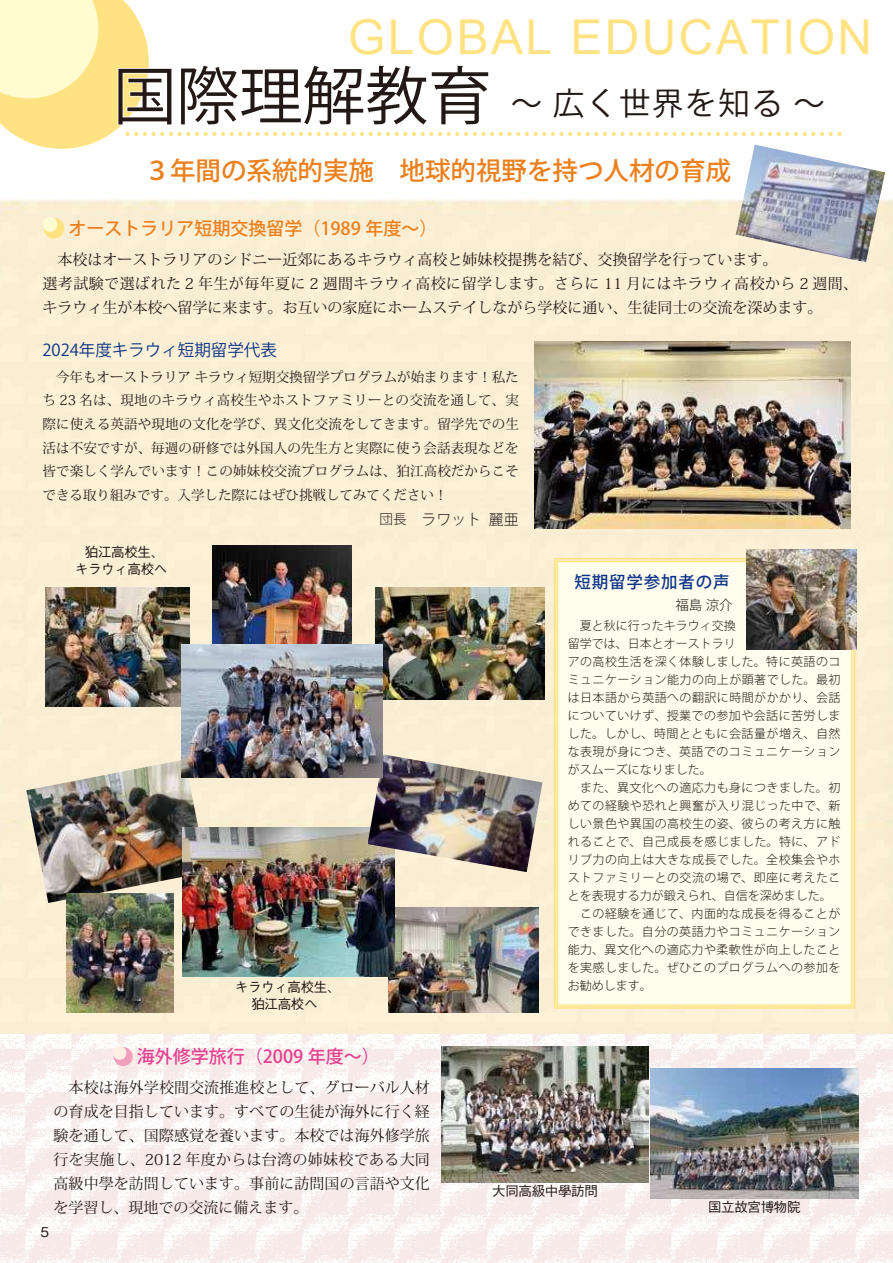
<style>
.page{position:relative;width:893px;height:1263px;background:#fff}
.page>*{position:absolute;margin:0;border:0;box-sizing:border-box;transform-origin:0 0}
.t1{font:48px "Arial";letter-spacing:.05em;color:#ffe383}
.t2{font:31.5px "Koz Go Pr 6 N";letter-spacing:.05em;color:#221815}
.t3{font:500 25.5px "Koz Go Pr 6 N";color:#ed801c}
.t4{font:500 18px "Koz Go Pr 6 N";color:#ed801c}
.t5{font:500 18px "Koz Go Pr 6 N";color:#e74291}
.t6{font:16.5px "Koz Go Pr 6 N";color:#0c3387}
.t7{font:500 16.5px "Koz Go Pr 6 N";letter-spacing:.05em;color:#0c3387}
.t8{font:15px/24px "Koz Min Pro";color:#221815}
.t9{font:300 15px "Koz Go Pr 6 N";color:#221815}
.t10{font:13.5px/23.7px "Koz Min Pro";color:#221815;text-align:justify}
.t11{font:500 13.5px/16.5px "Gothic BBB Pr 6 N";letter-spacing:-.025em;color:#221815;text-align:center}
.t12{font:300 13.5px "Koz Go Pr 6 N";color:#221815}
.t13{font:300 12px/18px "Koz Go Pr 6 N";letter-spacing:.035em;color:#221815}
.s1{font-size:63px}
.s2{font-size:13.5px}
</style>
<div class="page">
<img style="left:0;top:1033px;width:893px;height:230px">
<div style="left:0;top:200px;width:893px;height:833px;background:#f9edd3"></div>
<svg style="left:0;top:0;width:842px;height:149px"></svg>
<div style="left:44px;top:218px;width:20px;height:21px;background:#ffe383;border-radius:50%"></div>
<div style="left:43px;top:217px;width:14px;height:15px;background:#fffcd1;border-radius:50%"></div>
<div style="left:114px;top:1047px;width:19px;height:19px;background:#f19dbc;border-radius:50%"></div>
<div style="left:113px;top:1046px;width:13px;height:14px;background:#fdeee4;border-radius:50%"></div>
<img style="left:651px;top:1069px;width:207px;height:129px">
<img style="left:441px;top:1046px;width:208px;height:136px">
<div style="left:553px;top:557px;width:303px;height:452px;background:#fffeee"></div>
<img style="left:746px;top:550px;width:110px;height:99px">
<img style="left:736px;top:145px;width:149px;height:117px">
<img style="left:535px;top:341px;width:315px;height:187px">
<img style="left:26px;top:759px;width:181px;height:144px">
<img style="left:67px;top:893px;width:106px;height:120px">
<img style="left:389px;top:908px;width:149px;height:105px">
<img style="left:182px;top:827px;width:213px;height:149px">
<img style="left:368px;top:754px;width:174px;height:118px">
<img style="left:45px;top:588px;width:145px;height:118px">
<img style="left:212px;top:545px;width:139px;height:99px">
<img style="left:375px;top:587px;width:170px;height:113px">
<img style="left:181px;top:644px;width:201px;height:134px">
<h1 class="t1" style="left:348px;top:9px;width:526px">GLOBAL EDUCATION</h1>
<h2 class="t2" style="left:113px;top:86px;width:713px"><span class="s1">国際理解教育</span> ～ 広く世界を知る ～</h2>
<h3 class="t3" style="left:145px;top:156px;width:588px">３年間の系統的実施　地球的視野を持つ人材の育成</h3>
<h3 class="t4" style="left:68px;top:218px;width:370px">オーストラリア短期交換留学（1989 年度～）</h3>
<p class="t8" style="left:43px;top:247px;width:817px">　本校はオーストラリアのシドニー近郊にあるキラウィ高校と姉妹校提携を結び、交換留学を行っています。<br>選考試験で選ばれた 2 年生が毎年夏に 2 週間キラウィ高校に留学します。さらに 11 月にはキラウィ高校から 2 週間、キラウィ生が本校へ留学に来ます。お互いの家庭にホームステイしながら学校に通い、生徒同士の交流を深めます。</p>
<h3 class="t6" style="left:43px;top:340px;width:236px">2024年度キラウィ短期留学代表</h3>
<p class="t10" style="left:43px;top:364px;width:478px">　今年もオーストラリア キラウィ短期交換留学プログラムが始まります！私たち 23 名は、現地のキラウィ高校生やホストファミリーとの交流を通して、実際に使える英語や現地の文化を学び、異文化交流をしてきます。留学先での生活は不安ですが、毎週の研修では外国人の先生方と実際に使う会話表現などを皆で楽しく学んでいます！この姉妹校交流プログラムは、狛江高校だからこそできる取り組みです。入学した際にはぜひ挑戦してみてください！</p>
<p class="t9" style="left:380px;top:511px;width:141px"><span class="s2">団長</span>　ラワット 麗亜</p>
<p class="t11" style="left:75px;top:543px;width:94px">狛江高校生、キラウィ高校ヘ</p>
<p class="t11" style="left:235px;top:978px;width:107px">キラウィ高校生、狛江高校ヘ</p>
<h3 class="t5" style="left:137px;top:1046px;width:244px">海外修学旅行（2009 年度～）</h3>
<p class="t8" style="left:54px;top:1075px;width:378px;text-align:justify">　本校は海外学校間交流推進校として、グローバル人材の育成を目指しています。すべての生徒が海外に行く経験を通して、国際感覚を養います。本校では海外修学旅行を実施し、2012 年度からは台湾の姉妹校である大同高級中學を訪問しています。事前に訪問国の言語や文化を学習し、現地での交流に備えます。</p>
<h3 class="t7" style="left:574px;top:572px;width:157px">短期留学参加者の声</h3>
<p class="t12" style="left:675px;top:598px;width:59px">福島 涼介</p>
<p class="t13" style="left:568px;top:617px;width:274px">　夏と秋に行ったキラウィ交換<br>留学では、日本とオーストラリ<br>アの高校生活を深く体験しました。特に英語のコミュニケーション能力の向上が顕著でした。最初は日本語から英語への翻訳に時間がかかり、会話についていけず、授業での参加や会話に苦労しました。しかし、時間とともに会話量が増え、自然な表現が身につき、英語でのコミュニケーションがスムーズになりました。<br>　また、異文化への適応力も身につきました。初めての経験や恐れと興奮が入り混じった中で、新しい景色や異国の高校生の姿、彼らの考え方に触れることで、自己成長を感じました。特に、アドリブ力の向上は大きな成長でした。全校集会やホストファミリーとの交流の場で、即座に考えたことを表現する力が鍛えられ、自信を深めました。　この経験を通じて、内面的な成長を得ることができました。自分の英語力やコミュニケーション能力、異文化への適応力や柔軟性が向上したことを実感しました。ぜひこのプログラムへの参加をお勧めします。</p>
<p class="t11" style="left:492px;top:1182px;width:107px">大同高級中學訪問</p>
<p class="t11" style="left:708px;top:1198px;width:94px">国立故宮博物院</p>
</div>
